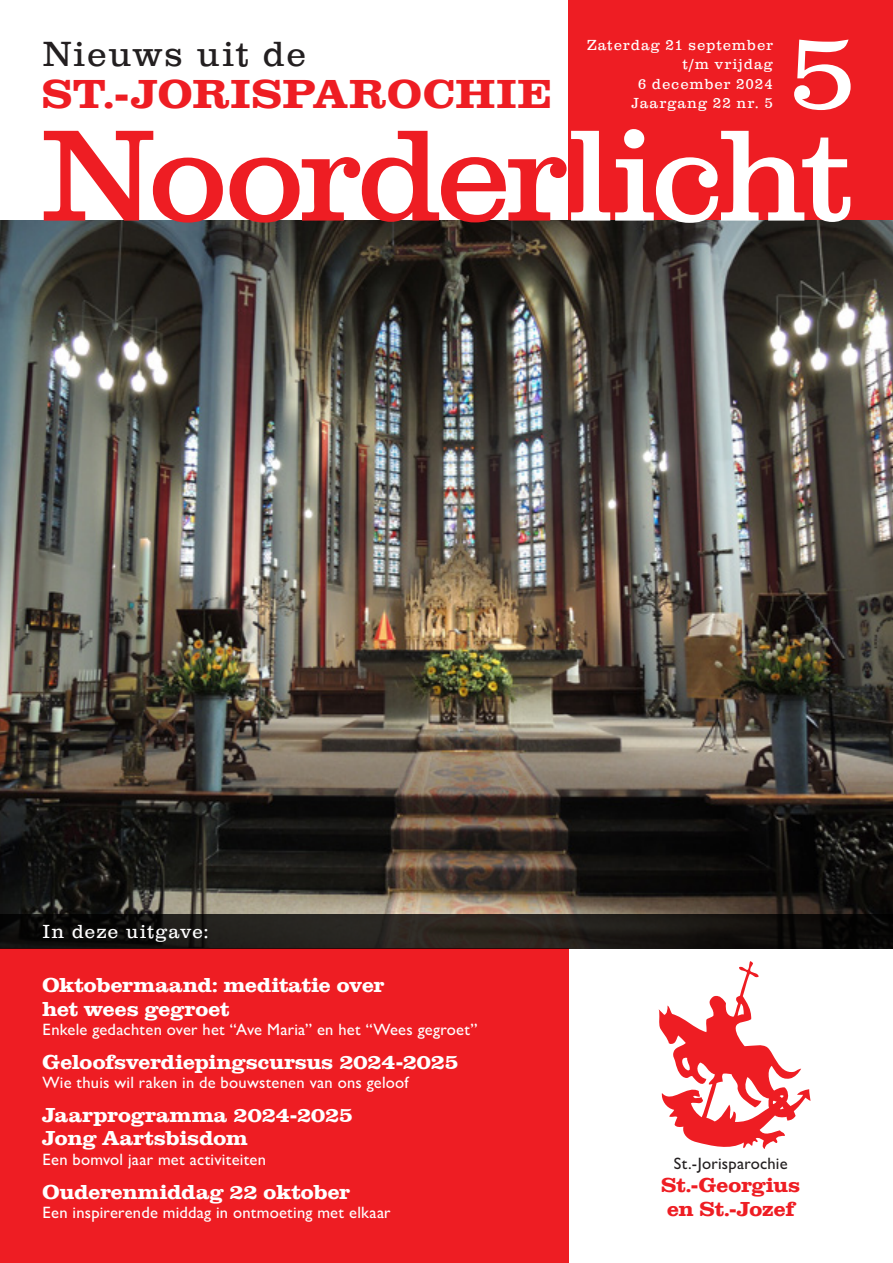
<style>
.page{position:relative;width:893px;height:1263px;background:#fff}
.page>*{position:absolute;margin:0;border:0;box-sizing:border-box;transform-origin:0 0}
.t1{font:124.5px "Clarendon";letter-spacing:-.015em;color:#ee1d23}
.t2{font:100.05px "Clarendon";color:#fff}
.t3{font:700 39px "Clarendon";letter-spacing:.055em;color:#ee1d23}
.t4{font:300 36px "Clarendon";letter-spacing:.035em;color:#231f20}
.t5{font:700 19.5px/23.2px "Clarendon";letter-spacing:.015em;color:#fff}
.t6{font:700 19.5px/23.4px "Clarendon";letter-spacing:.015em;color:#ee1d23}
.t7{font:300 19.5px "Clarendon";letter-spacing:.06em;color:#fff}
.t8{font:500 16.5px "Gill Sans MT Pro";letter-spacing:.015em;color:#fff}
.t9{font:500 16.5px "Gill Sans MT Pro";letter-spacing:.015em;color:#231f20}
.t10{font:300 15px/19.2px "Clarendon";letter-spacing:.06em;color:#fff;text-align:right}
.s1{color:#fff}
</style>
<div class="page">
<div style="left:569px;top:0;width:324px;height:221px;background:#ee1d23"></div>
<img style="left:0;top:221px;width:893px;height:693px">
<div style="left:0;top:948px;width:569px;height:315px;background:#ee1d23"></div>
<svg style="left:659px;top:961px;width:152px;height:188px"></svg>
<svg style="left:0;top:914px;width:893px;height:34px;background:#1b1815"></svg>
<h3 class="t4" style="left:43px;top:34px;width:265px">Nieuws uit de</h3>
<h3 class="t3" style="left:43px;top:68px;width:510px">ST.-JORISPAROCHIE</h3>
<p class="t10" style="left:587px;top:35px;width:187px">Zaterdag 21 september t/m vrijdag<br>6 december 2024<br>Jaargang 22 nr. 5</p>
<h2 class="t2" style="left:790px;top:10px;width:68px">5</h2>
<h1 class="t1" style="left:43px;top:97px;width:810px">Noorder<span class="s1">licht</span></h1>
<p class="t7" style="left:43px;top:921px;width:168px">In deze uitgave:</p>
<p class="t5" style="left:43px;top:973px;width:343px">Oktobermaand: meditatie over het wees gegroet</p>
<p class="t8" style="left:43px;top:1020px;width:436px">Enkele gedachten over het “Ave Maria” en het “Wees gegroet”</p>
<p class="t5" style="left:43px;top:1049px;width:418px">Geloofsverdiepingscursus 2024-2025</p>
<p class="t8" style="left:43px;top:1073px;width:368px">Wie thuis wil raken in de bouwstenen van ons geloof</p>
<p class="t5" style="left:43px;top:1103px;width:312px">Jaarprogramma 2024-2025<br>Jong Aartsbisdom</p>
<p class="t8" style="left:43px;top:1149px;width:225px">Een bomvol jaar met activiteiten</p>
<p class="t5" style="left:43px;top:1179px;width:309px">Ouderenmiddag 22 oktober</p>
<p class="t8" style="left:43px;top:1203px;width:350px">Een inspirerende middag in ontmoeting met elkaar</p>
<p class="t9" style="left:674px;top:1153px;width:115px">St.-Jorisparochie</p>
<p class="t6" style="left:662px;top:1173px;width:140px">St.-Georgius en St.-Jozef</p>
</div>
